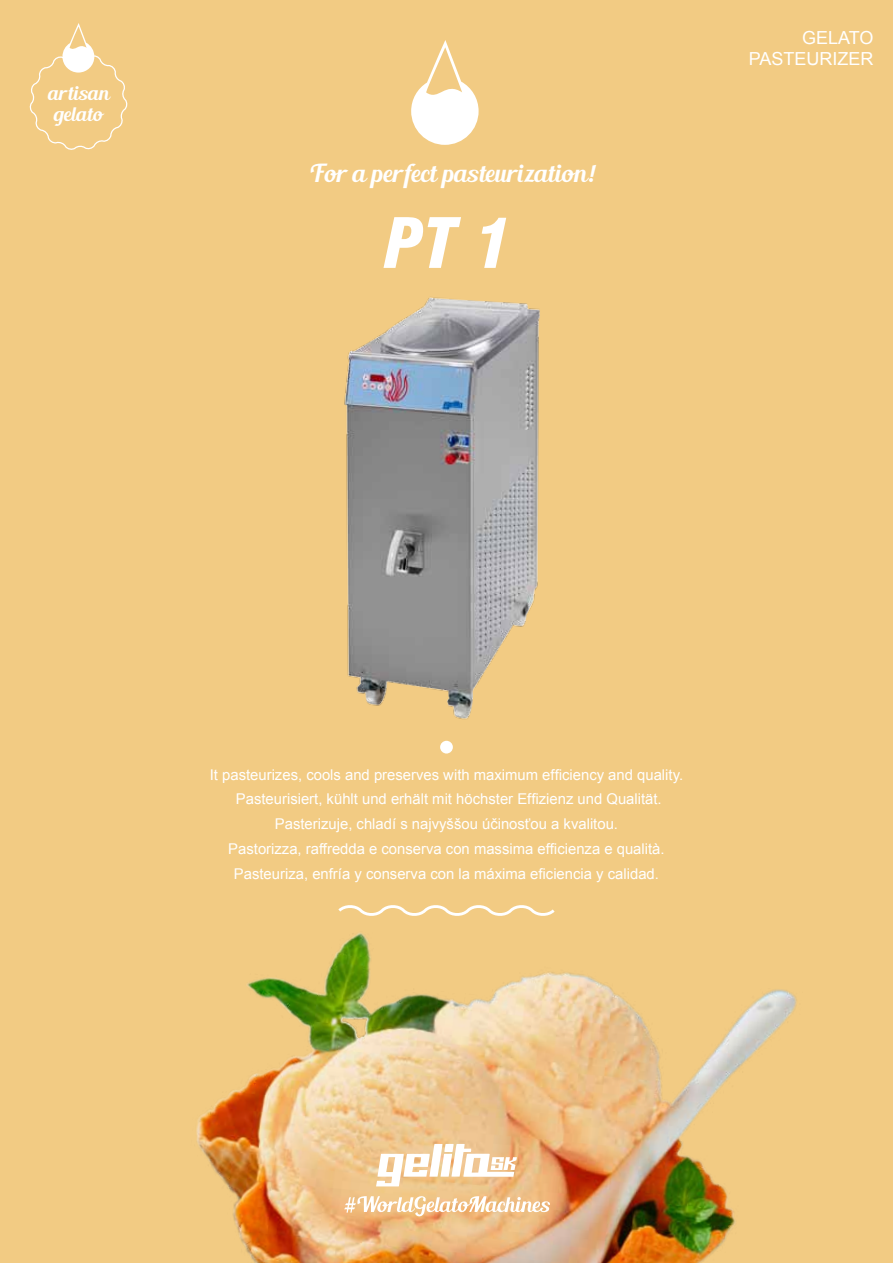
<style>
.page{position:relative;width:893px;height:1263px;background:#f2cb83}
.page>*{position:absolute;margin:0;border:0;box-sizing:border-box;transform-origin:0 0}
.t1{font:24.45px "Blenda Script";letter-spacing:.01em;color:#fff}
.t2{font:19.5px/21px "Blenda Script";letter-spacing:.005em;color:#fff;text-align:center}
.t3{font:18px/21px "Arial";color:#fff;text-align:right}
.t4{font:14.85px/24.9px "Arial";color:#fff;text-align:center}
</style>
<div class="page">
<img style="left:196px;top:933px;width:601px;height:330px">
<svg style="left:411px;top:40px;width:68px;height:105px"></svg>
<img style="left:344px;top:297px;width:196px;height:444px">
<svg style="left:383px;top:217px;width:123px;height:51px"></svg>
<svg style="left:338px;top:905px;width:217px;height:11px"></svg>
<div style="left:440px;top:741px;width:13px;height:12px;background:#fff;border-radius:50%"></div>
<svg style="left:29px;top:23px;width:98px;height:127px"></svg>
<svg style="left:376px;top:1144px;width:141px;height:42px"></svg>
<svg style="left:344px;top:1196px;width:206px;height:20px"></svg>
<h2 class="t2" style="left:48px;top:84px;width:63px">artisan gelato</h2>
<h1 class="t1" style="left:309px;top:158px;width:288px">For a perfect pasteurization!</h1>
<p class="t3" style="left:749px;top:27px;width:126px">GELATO<br>PASTEURIZER</p>
<p class="t4" style="left:210px;top:762px;width:475px">It pasteurizes, cools and preserves with maximum efficiency and quality.<br>Pasteurisiert, kühlt und erhält mit höchster Effizienz und Qualität.<br>Pasterizuje, chladí s najvyššou účinosťou a kvalitou.<br>Pastorizza, raffredda e conserva con massima efficienza e qualità.<br>Pasteuriza, enfría y conserva con la máxima eficiencia y calidad.</p>
</div>
